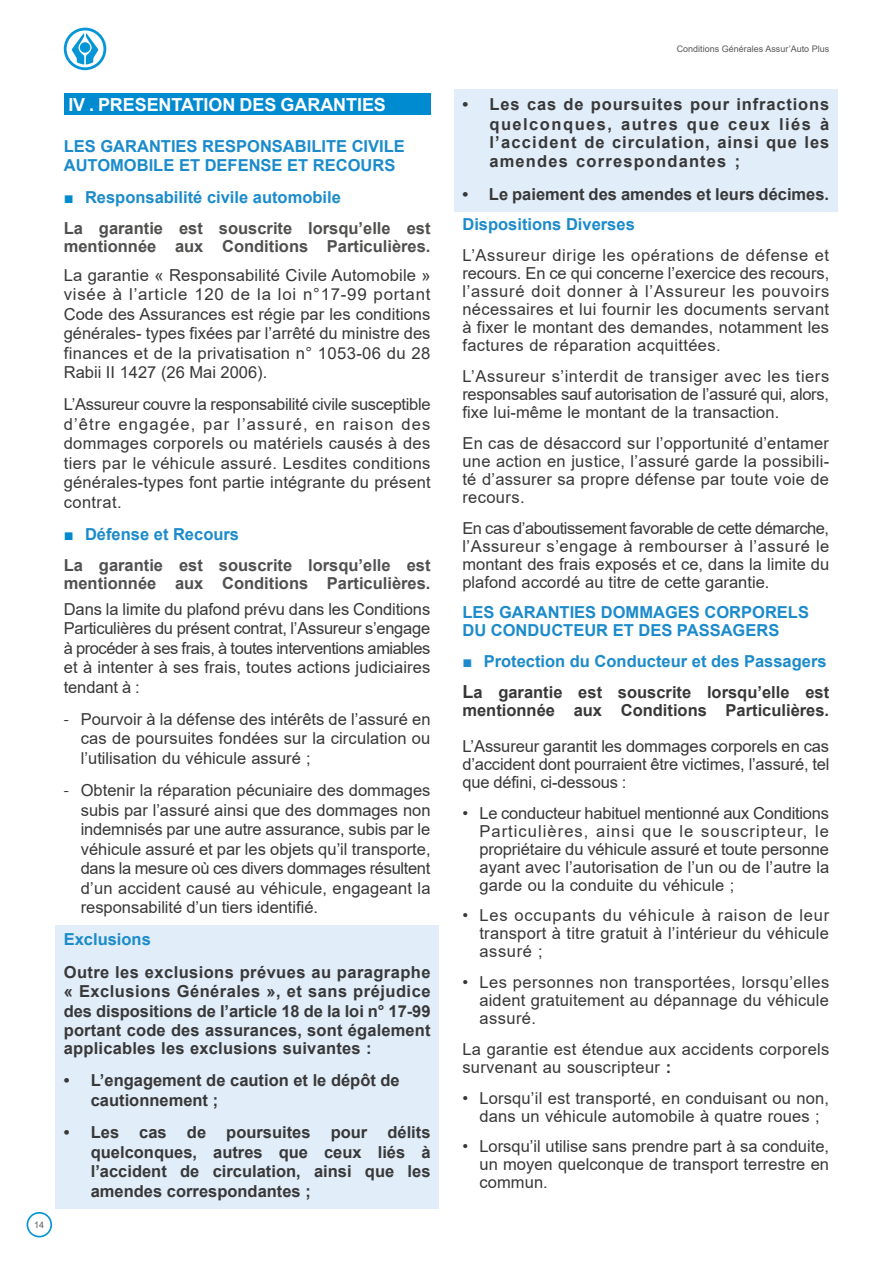
<style>
.page{position:relative;width:893px;height:1263px;background:#fff}
.page>*{position:absolute;margin:0;border:0;box-sizing:border-box;transform-origin:0 0}
.Grand_Titre{font:700 18px "Arial";letter-spacing:-.005em;color:#fff}
.Normal_réctifié{font:16.5px/18px "Arial";letter-spacing:.01em;color:#383839;text-align:justify}
.Fond_Arrier{font:700 16.5px/19.5px "Arial";color:#383839;text-align:justify}
.Normal_réctifié-2{font:700 16.5px/19.5px "Arial";color:#1b8bcb}
.t1{font:700 16.5px/18px "Arial";color:#4f4f4e}
.t2{font:700 16.5px/18px "Arial";color:#505052}
.Normal_Puce_1_réctifié{font:16.5px/18px "Arial";letter-spacing:.015em;color:#383839}
.Fond_Arrier-2{font:700 16.5px/19.8px "Arial";letter-spacing:.05em;color:#383839;text-align:right}
.Fond_Arrier-3{font:700 16.5px/19.5px "Arial";letter-spacing:.07em;color:#383839}
.Fond_Arrier-4{font:700 16.5px "Arial";color:#1b8bcb}
.t3{font:9px "Arial";color:#57585a}
.s1{font-weight:400;color:#008ad0}
.s2{font-family:"Myriad Pro"}
.s3{font-weight:400}
.s4{font-size:18px}
.s5{font-weight:700}
</style>
<div class="page">
<svg style="left:64px;top:28px;width:42px;height:42px"></svg>
<svg style="left:27px;top:1212px;width:25px;height:25px"></svg>
<div style="left:64px;top:94px;width:367px;height:21px;background:#008ad0"></div>
<div style="left:55px;top:925px;width:384px;height:32px;background:#e1edf8"></div>
<div style="left:55px;top:957px;width:384px;height:109px;background:#e1edf8"></div>
<div style="left:55px;top:1066px;width:384px;height:52px;background:#e1edf8"></div>
<div style="left:55px;top:1117px;width:384px;height:92px;background:#e1edf8"></div>
<div style="left:454px;top:89px;width:384px;height:90px;background:#e1edf8"></div>
<div style="left:454px;top:179px;width:384px;height:33px;background:#e1edf8"></div>
<p class="t3" style="left:34px;top:1218px;width:12px">14</p>
<p class="Grand_Titre" style="left:68px;top:92px;width:319px">IV . PRESENTATION DES GARANTIES</p>
<p class="Normal_réctifié-2" style="left:64px;top:136px;width:343px">LES GARANTIES RESPONSABILITE CIVILE<br>AUTOMOBILE ET DEFENSE ET RECOURS</p>
<p class="Normal_réctifié-2" style="left:64px;top:188px;width:279px"><span class="s1">■</span> Responsabilité civile automobile</p>
<p class="t1" style="left:64px;top:220px;width:368px">La garantie est souscrite lorsqu’elle est mentionnée aux Conditions Particulières.</p>
<p class="Normal_réctifié" style="left:64px;top:265px;width:368px;line-height:19.5px">La garantie « Responsabilité Civile Automobile » visée à l’article 120 de la loi n°17-99 portant Code des Assurances est régie par les conditions générales- types fixées par l’arrêté du ministre des finances et de la privatisation n° 1053-06 du 28<br>Rabii II 1427 (26 Mai 2006).</p>
<p class="Normal_réctifié" style="left:64px;top:395px;width:368px;line-height:19.5px">L’Assureur couvre la responsabilité civile susceptible d’être engagée, par l’assuré, en raison des dommages corporels ou matériels causés à des tiers par le véhicule assuré. Lesdites conditions générales-types font partie intégrante du présent contrat.</p>
<p class="Normal_réctifié-2" style="left:64px;top:525px;width:177px"><span class="s1">■</span> Défense et Recours</p>
<p class="t2" style="left:64px;top:556px;width:368px">La garantie est souscrite lorsqu’elle est mentionnée aux Conditions Particulières.</p>
<p class="Normal_réctifié" style="left:64px;top:599px;width:368px;line-height:19.5px">Dans la limite du plafond prévu dans les Conditions Particulières du présent contrat, l’Assureur s’engage à procéder à ses frais, à toutes interventions amiables et à intenter à ses frais, toutes actions judiciaires tendant à :</p>
<p class="Normal_réctifié" style="left:81px;top:709px;width:351px;line-height:19.5px;text-indent:-17px"><span class="s2">-</span> Pourvoir à la défense des intérêts de l’assuré en cas de poursuites fondées sur la circulation ou l’utilisation du véhicule assuré ;</p>
<p class="Normal_réctifié" style="left:81px;top:780px;width:351px;line-height:19.5px;text-indent:-17px"><span class="s2">-</span> Obtenir la réparation pécuniaire des dommages subis par l’assuré ainsi que des dommages non indemnisés par une autre assurance, subis par le véhicule assuré et par les objets qu’il transporte, dans la mesure où ces divers dommages résultent d’un accident causé au véhicule, engageant la responsabilité d’un tiers identifié.</p>
<p class="Fond_Arrier-4" style="left:64px;top:928px;width:89px">Exclusions</p>
<p class="Fond_Arrier" style="left:64px;top:962px;width:368px">Outre les exclusions prévues au paragraphe « Exclusions Générales », et sans préjudice des dispositions de l’article 18 de la loi n° 17-99 portant code des assurances, sont également</p>
<p class="Fond_Arrier" style="left:64px;top:1039px;width:309px">applicables les exclusions suivantes :</p>
<p class="Fond_Arrier" style="left:91px;top:1071px;width:310px;text-indent:-27px">• L’engagement de caution et le dépôt de cautionnement ;</p>
<p class="Fond_Arrier" style="left:91px;top:1123px;width:341px;text-indent:-27px">• Les cas de poursuites pour délits quelconques, autres que ceux liés à l’accident de circulation, ainsi que les amendes correspondantes ;</p>
<p class="t3" style="left:677px;top:43px;width:154px">Conditions Générales Assur’Auto Plus</p>
<p class="Fond_Arrier-2" style="left:462px;top:94px;width:368px">• Les cas de poursuites pour infractions quelconques, autres que ceux liés à</p>
<p class="Fond_Arrier-3" style="left:489px;top:132px;width:341px">l’accident de circulation, ainsi que les amendes correspondantes ;</p>
<p class="Fond_Arrier" style="left:462px;top:184px;width:368px">• Le paiement des amendes et leurs décimes.</p>
<p class="Normal_réctifié-2" style="left:462px;top:215px;width:174px">Dispositions Diverses</p>
<p class="Normal_réctifié" style="left:462px;top:246px;width:368px">L’Assureur dirige les opérations de défense et recours. En ce qui concerne l’exercice des recours, l’assuré doit donner à l’Assureur les pouvoirs nécessaires et lui fournir les documents servant à fixer le montant des demandes, notamment les factures de réparation acquittées.</p>
<p class="Normal_réctifié" style="left:462px;top:367px;width:368px">L’Assureur s’interdit de transiger avec les tiers responsables sauf autorisation de l’assuré qui, alors, fixe lui-même le montant de la transaction.</p>
<p class="Normal_réctifié" style="left:462px;top:434px;width:368px">En cas de désaccord sur l’opportunité d’entamer une action en justice, l’assuré garde la possibili&shy;té d’assurer sa propre défense par toute voie de recours.</p>
<p class="Normal_réctifié" style="left:462px;top:519px;width:368px">En cas d’aboutissement favorable de cette démarche, l’Assureur s’engage à rembourser à l’assuré le montant des frais exposés et ce, dans la limite du plafond accordé au titre de cette garantie.</p>
<p class="Normal_réctifié-2" style="left:462px;top:604px;width:348px;line-height:18px">LES GARANTIES DOMMAGES CORPORELS<br>DU CONDUCTEUR ET DES PASSAGERS</p>
<p class="Normal_réctifié-2" style="left:462px;top:652px;width:366px"><span class="s3">■</span> Protection du Conducteur et des Passagers</p>
<p class="Fond_Arrier" style="left:462px;top:683px;width:368px;line-height:18px"><span class="s4">L</span>a garantie est souscrite lorsqu’elle est mentionnée aux Conditions Particulières.</p>
<p class="Normal_réctifié" style="left:462px;top:737px;width:368px">L’Assureur garantit les dommages corporels en cas d’accident dont pourraient être victimes, l’assuré, tel que défini, ci-dessous :</p>
<p class="Normal_réctifié" style="left:479px;top:804px;width:351px;text-indent:-17px">• Le conducteur habituel mentionné aux Conditions Particulières, ainsi que le souscripteur, le propriétaire du véhicule assuré et toute personne ayant avec l’autorisation de l’un ou de l’autre la garde ou la conduite du véhicule ;</p>
<p class="Normal_réctifié" style="left:479px;top:906px;width:351px;text-indent:-17px">• Les occupants du véhicule à raison de leur transport à titre gratuit à l’intérieur du véhicule assuré ;</p>
<p class="Normal_réctifié" style="left:479px;top:973px;width:351px;text-indent:-17px">• Les personnes non transportées, lorsqu’elles aident gratuitement au dépannage du véhicule assuré.</p>
<p class="Normal_Puce_1_réctifié" style="left:462px;top:1040px;width:368px">La garantie est étendue aux accidents corporels survenant au souscripteur <span class="s5">:</span></p>
<p class="Normal_réctifié" style="left:462px;top:1089px;width:368px;text-align:center">• Lorsqu’il est transporté, en conduisant ou non, dans un véhicule automobile à quatre roues ;</p>
<p class="Normal_réctifié" style="left:479px;top:1137px;width:351px;text-indent:-17px">• Lorsqu’il utilise sans prendre part à sa conduite, un moyen quelconque de transport terrestre en commun.</p>
</div>
